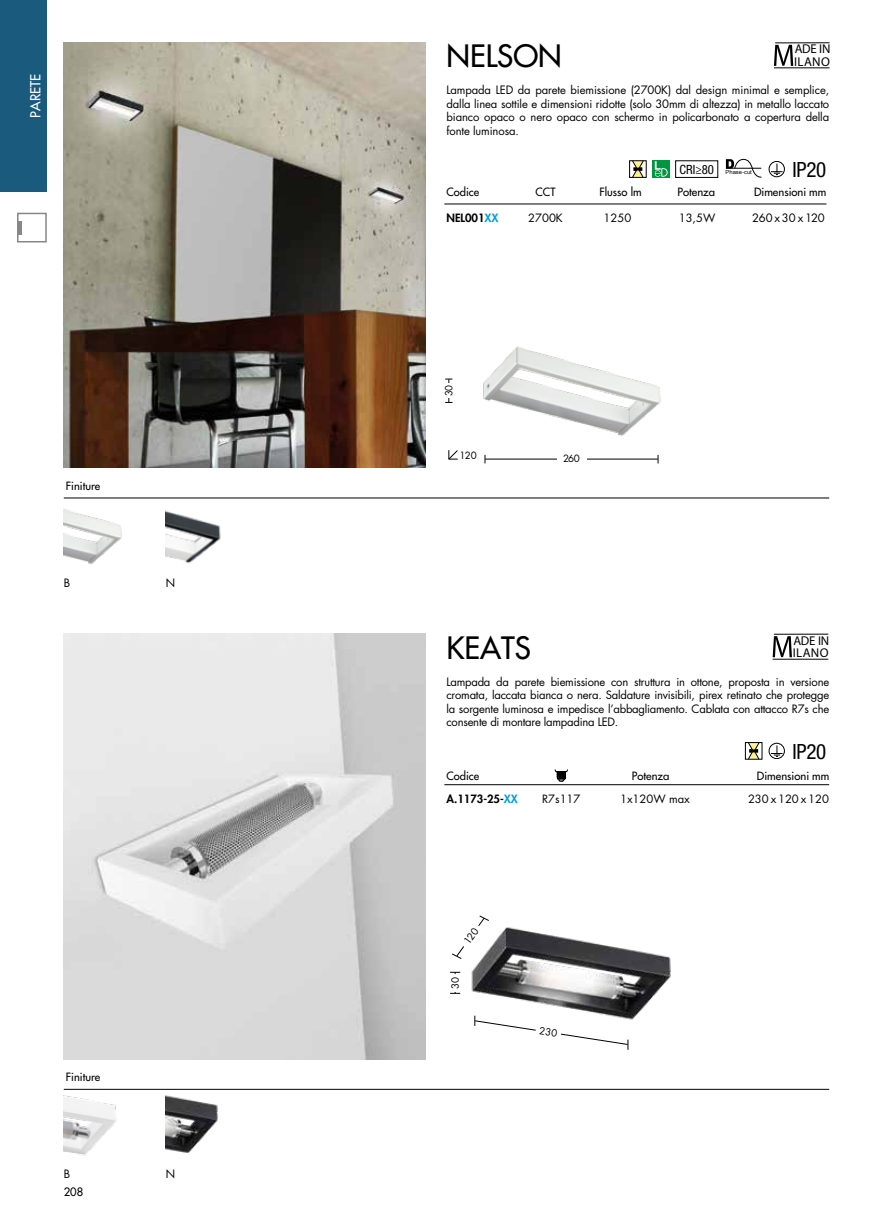
<style>
.page{position:relative;width:893px;height:1221px;background:#fff}
.page>*{position:absolute;margin:0;border:0;box-sizing:border-box;transform-origin:0 0}
.t1{font:500 30px "Futura Std";color:#000}
.t2{font:condensed 21px "Helvetica Neue LT Std";letter-spacing:-.015em;color:#000}
.t3{font:500 13.5px "Futura Std";color:#fff}
.t4{font:12.75px "Myriad Pro";letter-spacing:.02em;color:#000}
.t5{font:condensed 12.75px "Helvetica Neue LT Std";color:#000}
.t6{font:11.25px/13.5px "Futura Std";letter-spacing:-.01em;color:#000;text-align:justify}
.t7{font:500 11.25px "Futura Std";color:#000}
.t8{font:500 11.1px "Futura Std";color:#000}
.t9{font:11.1px "Futura Std";color:#000}
.t10{font:800 11.1px "Futura Std";color:#000}
.t11{font:9.75px "Futura Std";letter-spacing:-.04em;color:#000}
.t12{font:5.4px "Arial";color:#000;scale:1.08 1}
.s1{color:#009fe3}
</style>
<div class="page">
<hr style="left:18px;top:221px;width:4px;height:14px;background:#878787">
<div style="left:17px;top:213px;width:30px;height:29px;border:2px solid #878787"></div>
<div style="left:0;top:0;width:47px;height:191px;background:#195a7d"></div>
<hr style="left:64px;top:497px;width:765px;height:1px;background:#000">
<img style="left:64px;top:43px;width:361px;height:425px">
<hr style="left:775px;top:43px;width:55px;height:1px;background:#000">
<hr style="left:774px;top:68px;width:56px;height:1px;background:#000">
<svg style="left:774px;top:45px;width:19px;height:21px"></svg>
<img style="left:64px;top:509px;width:58px;height:56px">
<img style="left:166px;top:511px;width:55px;height:53px">
<div style="left:629px;top:160px;width:17px;height:18px;border:1px solid #000"></div>
<svg style="left:632px;top:160px;width:11px;height:18px"></svg>
<svg style="left:652px;top:161px;width:17px;height:17px"></svg>
<svg style="left:655px;top:161px;width:13px;height:16px"></svg>
<div style="left:675px;top:161px;width:43px;height:17px;border:1px solid #000"></div>
<svg style="left:726px;top:158px;width:36px;height:20px"></svg>
<svg style="left:769px;top:161px;width:16px;height:16px"></svg>
<hr style="left:444px;top:204px;width:382px;height:1px;background:#000">
<img style="left:483px;top:346px;width:178px;height:90px">
<hr style="left:485px;top:459px;width:173px;height:1px;background:#000">
<div style="left:557px;top:454px;width:29px;height:8px;background:#fff"></div>
<svg style="left:445px;top:379px;width:7px;height:24px"></svg>
<div style="left:445px;top:383px;width:8px;height:15px;background:#fff"></div>
<svg style="left:448px;top:450px;width:10px;height:10px"></svg>
<hr style="left:64px;top:1088px;width:765px;height:1px;background:#000">
<img style="left:64px;top:634px;width:361px;height:425px">
<img style="left:64px;top:1095px;width:53px;height:61px">
<img style="left:166px;top:1095px;width:52px;height:58px">
<hr style="left:444px;top:784px;width:385px;height:1px;background:#000">
<div style="left:745px;top:742px;width:17px;height:17px;border:1px solid #000"></div>
<svg style="left:748px;top:742px;width:11px;height:17px"></svg>
<svg style="left:769px;top:743px;width:16px;height:15px"></svg>
<svg style="left:555px;top:769px;width:13px;height:12px"></svg>
<svg style="left:450px;top:971px;width:10px;height:23px"></svg>
<hr style="left:774px;top:634px;width:54px;height:1px;background:#000">
<hr style="left:773px;top:659px;width:55px;height:1px;background:#000">
<svg style="left:773px;top:636px;width:19px;height:21px"></svg>
<img style="left:471px;top:927px;width:200px;height:93px">
<svg style="left:474px;top:1015px;width:155px;height:34px"></svg>
<svg style="left:452px;top:915px;width:37px;height:44px"></svg>
<p class="t3" style="left:27px;top:118px;width:45px;rotate:-90deg">PARETE</p>
<p class="t8" style="left:66px;top:479px;width:36px">Finiture</p>
<p class="t6" style="left:64px;top:576px;width:8px">B</p>
<p class="t6" style="left:166px;top:576px;width:11px">N</p>
<p class="t8" style="left:66px;top:1070px;width:36px">Finiture</p>
<p class="t6" style="left:64px;top:1167px;width:8px">B</p>
<p class="t6" style="left:166px;top:1167px;width:11px">N</p>
<p class="t7" style="left:64px;top:1184px;width:21px">208</p>
<h1 class="t1" style="left:446px;top:37px;width:117px">NELSON</h1>
<p class="t6" style="left:446px;top:84px;width:384px">Lampada LED da parete biemissione (2700K) dal design minimal e semplice, dalla linea sottile e dimensioni ridotte (solo 30mm di altezza) in metallo laccato bianco opaco o nero opaco con schermo in policarbonato a copertura della fonte luminosa.</p>
<p class="t4" style="left:795px;top:41px;width:37px">ADE IN</p>
<p class="t4" style="left:794px;top:54px;width:37px">ILANO</p>
<p class="t5" style="left:679px;top:162px;width:36px">CRI≥80</p>
<p class="t12" style="left:726px;top:168px;width:26px">Phase-cut</p>
<h2 class="t2" style="left:793px;top:157px;width:35px">IP20</h2>
<p class="t8" style="left:446px;top:185px;width:34px">Codice</p>
<p class="t8" style="left:536px;top:185px;width:21px">CCT</p>
<p class="t8" style="left:599px;top:185px;width:44px">Flusso lm</p>
<p class="t8" style="left:677px;top:185px;width:39px">Potenza</p>
<p class="t8" style="left:754px;top:185px;width:74px">Dimensioni mm</p>
<p class="t10" style="left:446px;top:211px;width:54px">NEL001<span class="s1">XX</span></p>
<p class="t9" style="left:528px;top:211px;width:36px">2700K</p>
<p class="t9" style="left:604px;top:211px;width:29px">1250</p>
<p class="t9" style="left:679px;top:211px;width:38px">13,5W</p>
<p class="t6" style="left:752px;top:211px;width:74px">260 x 30 x 120</p>
<p class="t11" style="left:443px;top:396px;width:13px;rotate:-90deg">30</p>
<p class="t11" style="left:459px;top:449px;width:19px">120</p>
<p class="t11" style="left:563px;top:452px;width:18px">260</p>
<h1 class="t1" style="left:446px;top:628px;width:86px">KEATS</h1>
<p class="t6" style="left:446px;top:675px;width:384px">Lampada da parete biemissione con struttura in ottone, proposta in versione cromata, laccata bianca o nera. Saldature invisibili, pirex retinato che protegge la sorgente luminosa e impedisce l’abbagliamento. Cablata con attacco R7s che consente di montare lampadina LED.</p>
<h2 class="t2" style="left:793px;top:739px;width:35px">IP20</h2>
<p class="t10" style="left:446px;top:791px;width:73px">A.1173-25-<span class="s1">XX</span></p>
<p class="t9" style="left:542px;top:791px;width:40px">R7s117</p>
<p class="t9" style="left:620px;top:791px;width:71px">1x120W max</p>
<p class="t9" style="left:748px;top:791px;width:82px">230 x 120 x 120</p>
<p class="t4" style="left:793px;top:632px;width:37px">ADE IN</p>
<p class="t4" style="left:793px;top:645px;width:37px">ILANO</p>
<p class="t8" style="left:446px;top:769px;width:34px">Codice</p>
<p class="t8" style="left:632px;top:769px;width:39px">Potenza</p>
<p class="t8" style="left:757px;top:769px;width:74px">Dimensioni mm</p>
<p class="t11" style="left:449px;top:988px;width:14px;rotate:-90deg">30</p>
</div>
